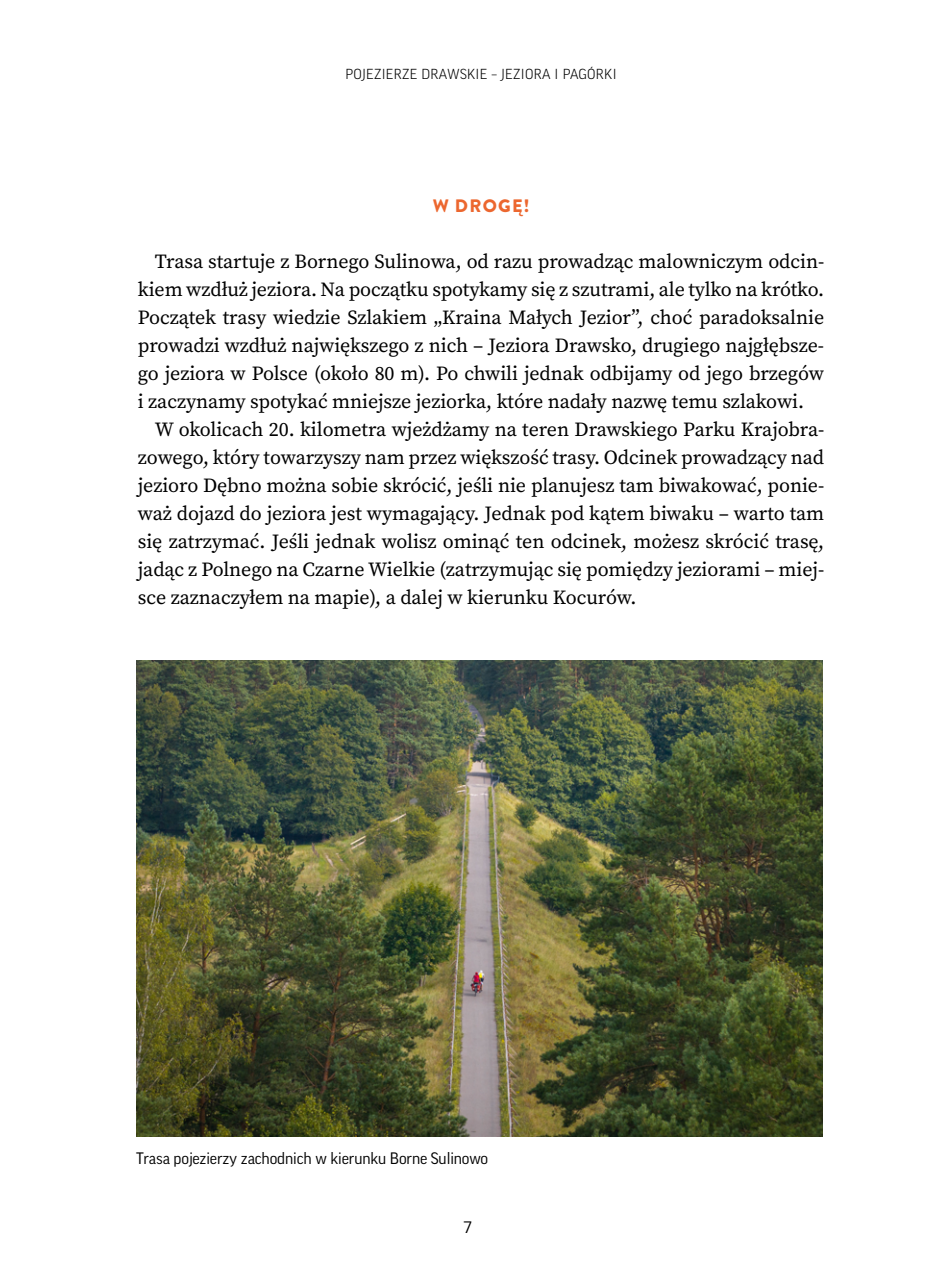
<style>
.page{position:relative;width:936px;height:1276px;background:#fff}
.page>*{position:absolute;margin:0;border:0;box-sizing:border-box;transform-origin:0 0}
.t1{font:20px/28px "Source Serif Pro";letter-spacing:-.005em;color:#000;text-align:justify}
.t2{font:900 18px "Brandon Grotesque";letter-spacing:.07em;color:#ec672f}
.t3{font:16px "Good Pro";letter-spacing:-.01em;color:#000}
.t4{font:300 14px "Good Pro";letter-spacing:.02em;color:#000}
</style>
<div class="page">
<img style="left:136px;top:660px;width:686px;height:476px">
<p class="t4" style="left:345px;top:66px;width:273px">POJEZIERZE DRAWSKIE – JEZIORA I PAGÓRKI</p>
<p class="t2" style="left:432px;top:193px;width:98px">W DROGĘ!</p>
<p class="t1" style="left:138px;top:247px;width:688px;text-indent:17px">Trasa startuje z Bornego Sulinowa, od razu prowadząc malowniczym odcin&shy;kiem wzdłuż jeziora. Na początku spotykamy się z szutrami, ale tylko na krótko.<br>Początek trasy wiedzie Szlakiem „Kraina Małych Jezior”, choć paradoksalnie prowadzi wzdłuż największego z nich – Jeziora Drawsko, drugiego najgłębsze&shy;go jeziora w Polsce (około 80 m). Po chwili jednak odbijamy od jego brzegów i zaczynamy spotykać mniejsze jeziorka, które nadały nazwę temu szlakowi.</p>
<p class="t1" style="left:138px;top:415px;width:687px;text-indent:17px">W okolicach 20. kilometra wjeżdżamy na teren Drawskiego Parku Krajobra&shy;zowego, który towarzyszy nam przez większość trasy. Odcinek prowadzący nad jezioro Dębno można sobie skrócić, jeśli nie planujesz tam biwakować, ponie&shy;waż dojazd do jeziora jest wymagający. Jednak pod kątem biwaku – warto tam się zatrzymać. Jeśli jednak wolisz ominąć ten odcinek, możesz skrócić trasę, jadąc z Polnego na Czarne Wielkie (zatrzymując się pomiędzy jeziorami – miej&shy;sce zaznaczyłem na mapie), a dalej w kierunku Kocurów.</p>
<p class="t3" style="left:136px;top:1149px;width:353px">Trasa pojezierzy zachodnich w kierunku Borne Sulinowo</p>
<p class="t3" style="left:463px;top:1218px;width:9px">7</p>
</div>
